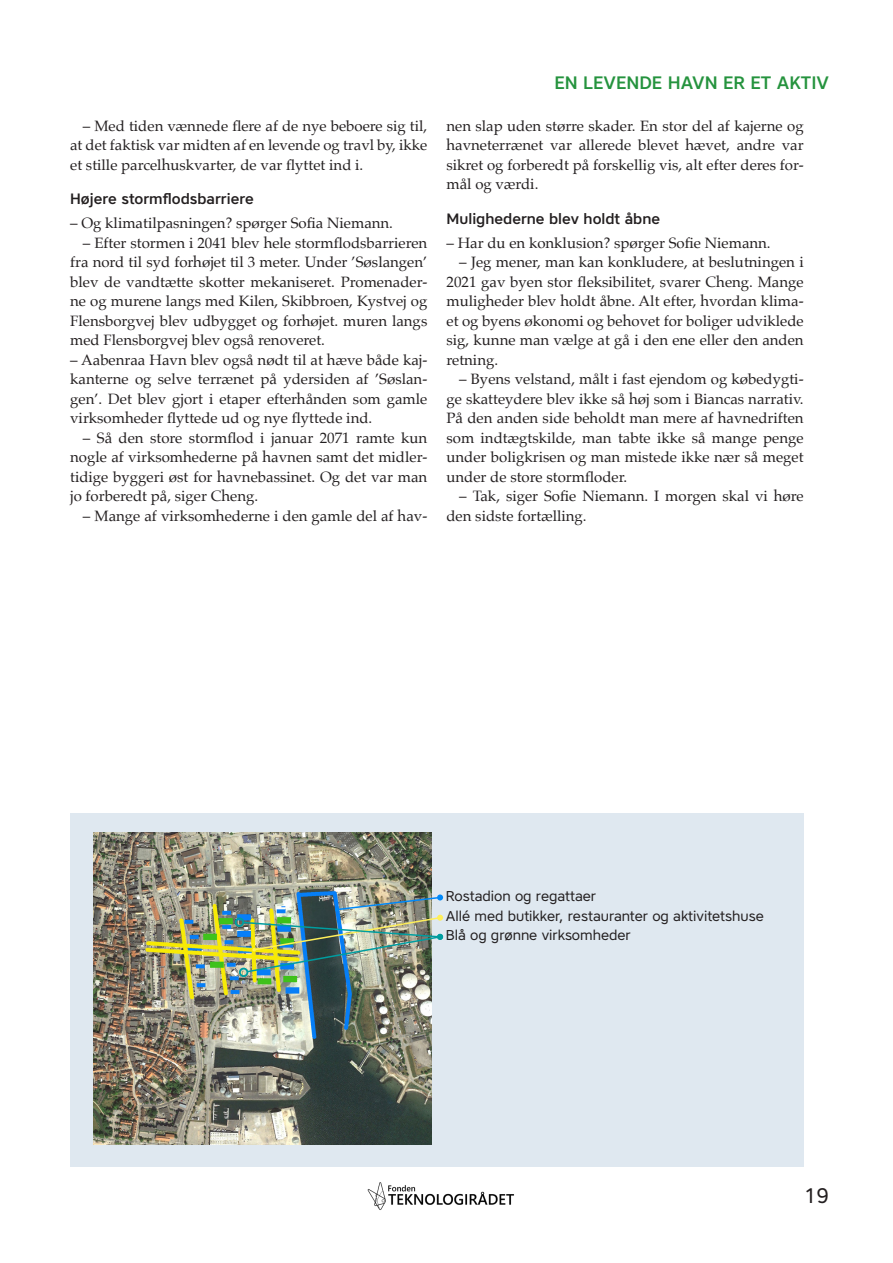
<style>
.page{position:relative;width:893px;height:1263px;background:#fff}
.page>*{position:absolute;margin:0;border:0;box-sizing:border-box;transform-origin:0 0}
.t1{font:21px "Core Sans A45";color:#231f20}
.Bjælke_th{font:500 18px "Core Sans A55";color:#25933e}
.Brødtekst{font:15px/19.5px "Palatino";color:#231f20;text-align:justify}
.Brødtekst_ui{font:15px/19.5px "Palatino";color:#231f20;text-align:justify}
.Mellemrubrik{font:500 15px "Core Sans A55";color:#231f20}
.Bokstekst_ui{font:14.25px "Core Sans A45";color:#231f20}
</style>
<div class="page">
<img style="left:367px;top:1182px;width:147px;height:28px">
<div style="left:70px;top:813px;width:734px;height:354px;background:#dfe8f0"></div>
<img style="left:94px;top:833px;width:338px;height:312px">
<div style="left:239px;top:968px;width:9px;height:9px;border:2px solid #009da0;border-radius:50%"></div>
<div style="left:235px;top:917px;width:9px;height:10px;border:2px solid #009da0;border-radius:50%"></div>
<img style="left:242px;top:894px;width:201px;height:79px">
<p class="Brødtekst" style="left:70px;top:116px;width:359px;text-indent:13px">– Med tiden vænnede flere af de nye beboere sig til, at det faktisk var midten af en levende og travl by, ikke et stille parcelhuskvarter, de var flyttet ind i.</p>
<p class="Mellemrubrik" style="left:70px;top:189px;width:185px">Højere stormflodsbarriere</p>
<p class="Brødtekst_ui" style="left:70px;top:213px;width:324px">– Og klimatilpasningen? spørger Sofia Niemann.</p>
<p class="Brødtekst" style="left:70px;top:233px;width:359px;text-indent:13px">– Efter stormen i 2041 blev hele stormflodsbarrieren fra nord til syd forhøjet til 3 meter. Under ’Søslangen’ blev de vandtætte skotter mekaniseret. Promenader&shy;ne og murene langs med Kilen, Skibbroen, Kystvej og Flensborgvej blev udbygget og forhøjet. muren langs med Flensborgvej blev også renoveret.</p>
<p class="Brødtekst_ui" style="left:70px;top:350px;width:359px">– Aabenraa Havn blev også nødt til at hæve både kaj&shy;kanterne og selve terrænet på ydersiden af ’Søslan&shy;gen’. Det blev gjort i etaper efterhånden som gamle virksomheder flyttede ud og nye flyttede ind.</p>
<p class="Brødtekst" style="left:70px;top:428px;width:359px;text-indent:13px">– Så den store stormflod i januar 2071 ramte kun nogle af virksomhederne på havnen samt det midler&shy;tidige byggeri øst for havnebassinet. Og det var man jo forberedt på, siger Cheng.</p>
<p class="Brødtekst" style="left:83px;top:506px;width:346px">– Mange af virksomhederne i den gamle del af hav-</p>
<p class="Bjælke_th" style="left:554px;top:71px;width:276px">EN LEVENDE HAVN ER ET AKTIV</p>
<p class="Brødtekst" style="left:446px;top:116px;width:359px">nen slap uden større skader. En stor del af kajerne og havneterrænet var allerede blevet hævet, andre var sikret og forberedt på forskellig vis, alt efter deres for&shy;mål og værdi.</p>
<p class="Mellemrubrik" style="left:446px;top:208px;width:215px">Mulighederne blev holdt åbne</p>
<p class="Brødtekst_ui" style="left:446px;top:233px;width:326px">– Har du en konklusion? spørger Sofie Niemann.</p>
<p class="Brødtekst" style="left:446px;top:252px;width:359px;text-indent:13px">– Jeg mener, man kan konkludere, at beslutningen i 2021 gav byen stor fleksibilitet, svarer Cheng. Mange muligheder blev holdt åbne. Alt efter, hvordan klima&shy;et og byens økonomi og behovet for boliger udviklede sig, kunne man vælge at gå i den ene eller den anden retning.</p>
<p class="Brødtekst" style="left:446px;top:369px;width:359px;text-indent:13px">– Byens velstand, målt i fast ejendom og købedygti&shy;ge skatteydere blev ikke så høj som i Biancas narrativ.<br>På den anden side beholdt man mere af havnedriften som indtægtskilde, man tabte ikke så mange penge under boligkrisen og man mistede ikke nær så meget under de store stormfloder.</p>
<p class="Brødtekst" style="left:446px;top:486px;width:359px;text-indent:13px">– Tak, siger Sofie Niemann. I morgen skal vi høre den sidste fortælling.</p>
<p class="Bokstekst_ui" style="left:446px;top:887px;width:152px">Rostadion og regattaer</p>
<p class="Bokstekst_ui" style="left:446px;top:907px;width:320px">Allé med butikker, restauranter og aktivitetshuse</p>
<p class="Bokstekst_ui" style="left:446px;top:926px;width:186px">Blå og grønne virksomheder</p>
<p class="t1" style="left:804px;top:1182px;width:27px">19</p>
</div>
